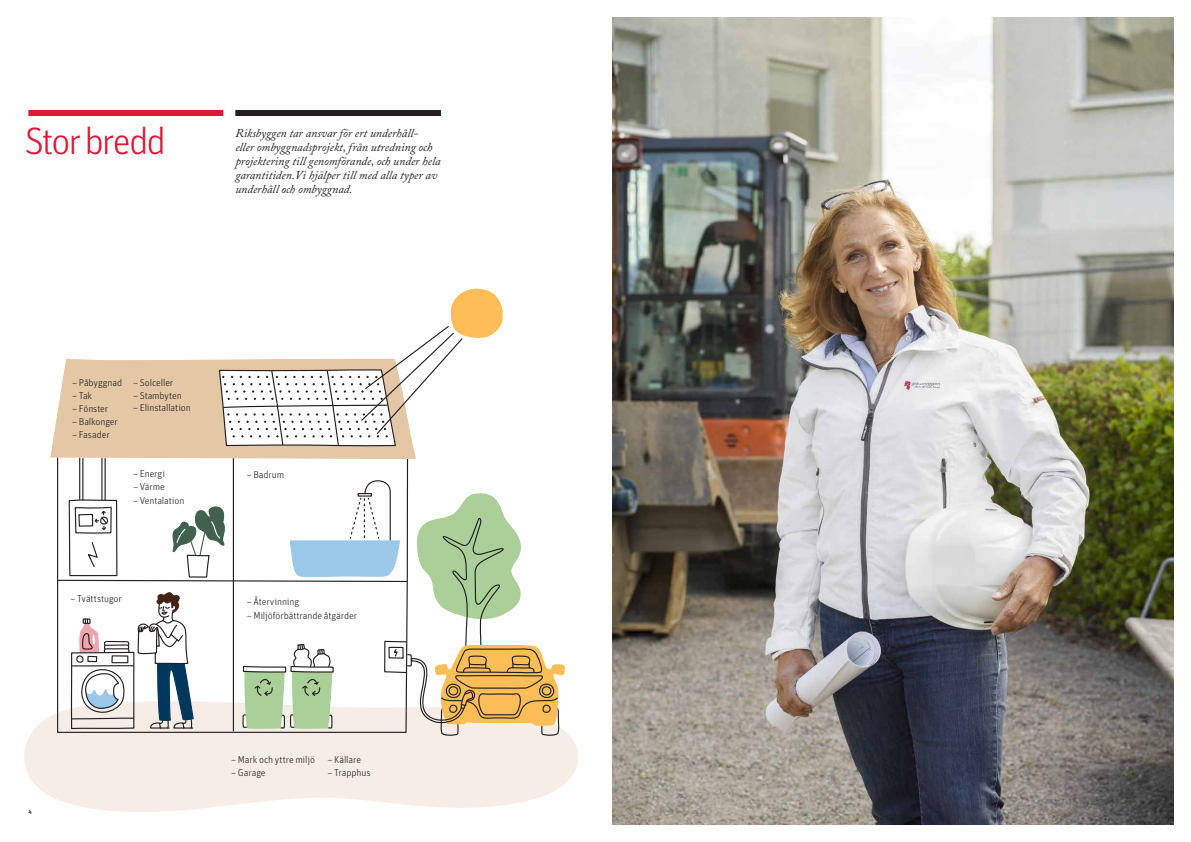
<style>
.page{position:relative;width:1191px;height:842px;background:#fff}
.page>*{position:absolute;margin:0;border:0;box-sizing:border-box;transform-origin:0 0}
.t1{font:300 38.2px "Unit OTRB";letter-spacing:-.05em;color:#dc1a36}
.t2{font:italic 12px/14px "Adobe Caslon Pro";color:#231f20}
.t3{font:300 10px "Unit OTRB";letter-spacing:-.01em;color:#231f20}
.t4{font:6px "Unit OTRB1 Medi";color:#231f20}
</style>
<div class="page">
<svg style="left:24px;top:717px;width:555px;height:95px;background:#f7f0e9"></svg>
<div style="left:28px;top:110px;width:195px;height:6px;background:#dc1a36"></div>
<div style="left:235px;top:110px;width:206px;height:6px;background:#231f20"></div>
<img style="left:612px;top:17px;width:562px;height:808px">
<svg style="left:50px;top:288px;width:515px;height:450px"></svg>
<h1 class="t1" style="left:25px;top:119px;width:143px">Stor bredd</h1>
<p class="t2" style="left:235px;top:126px;width:207px">Riksbyggen tar ansvar för ert underhåll-<br>eller ombyggnadsprojekt, från utredning och projektering till genomförande, och under hela garantitiden.Vi hjälper till med alla typer av underhåll och ombyggnad.</p>
<p class="t3" style="left:72px;top:377px;width:51px">– Påbyggnad</p>
<p class="t3" style="left:72px;top:390px;width:22px">– Tak</p>
<p class="t3" style="left:72px;top:403px;width:38px">– Fönster</p>
<p class="t3" style="left:72px;top:416px;width:47px">– Balkonger</p>
<p class="t3" style="left:72px;top:429px;width:39px">– Fasader</p>
<p class="t3" style="left:133px;top:377px;width:42px">– Solceller</p>
<p class="t3" style="left:133px;top:390px;width:50px">– Stambyten</p>
<p class="t3" style="left:133px;top:402px;width:59px">– Elinstallation</p>
<p class="t3" style="left:133px;top:467px;width:34px">– Energi</p>
<p class="t3" style="left:133px;top:481px;width:33px">– Värme</p>
<p class="t3" style="left:133px;top:494px;width:53px">– Ventalation</p>
<p class="t3" style="left:71px;top:593px;width:53px">– Tvättstugor</p>
<p class="t3" style="left:247px;top:469px;width:39px">– Badrum</p>
<p class="t3" style="left:247px;top:596px;width:54px">– Återvinning</p>
<p class="t3" style="left:247px;top:610px;width:112px">– Miljöförbättrande åtgärder</p>
<p class="t3" style="left:231px;top:753px;width:85px">– Mark och yttre miljö</p>
<p class="t3" style="left:231px;top:766px;width:36px">– Garage</p>
<p class="t3" style="left:327px;top:753px;width:35px">– Källare</p>
<p class="t3" style="left:327px;top:766px;width:44px">– Trapphus</p>
<p class="t4" style="left:29px;top:808px;width:5px">4</p>
<p class="t4" style="left:1159px;top:808px;width:5px">5</p>
</div>
